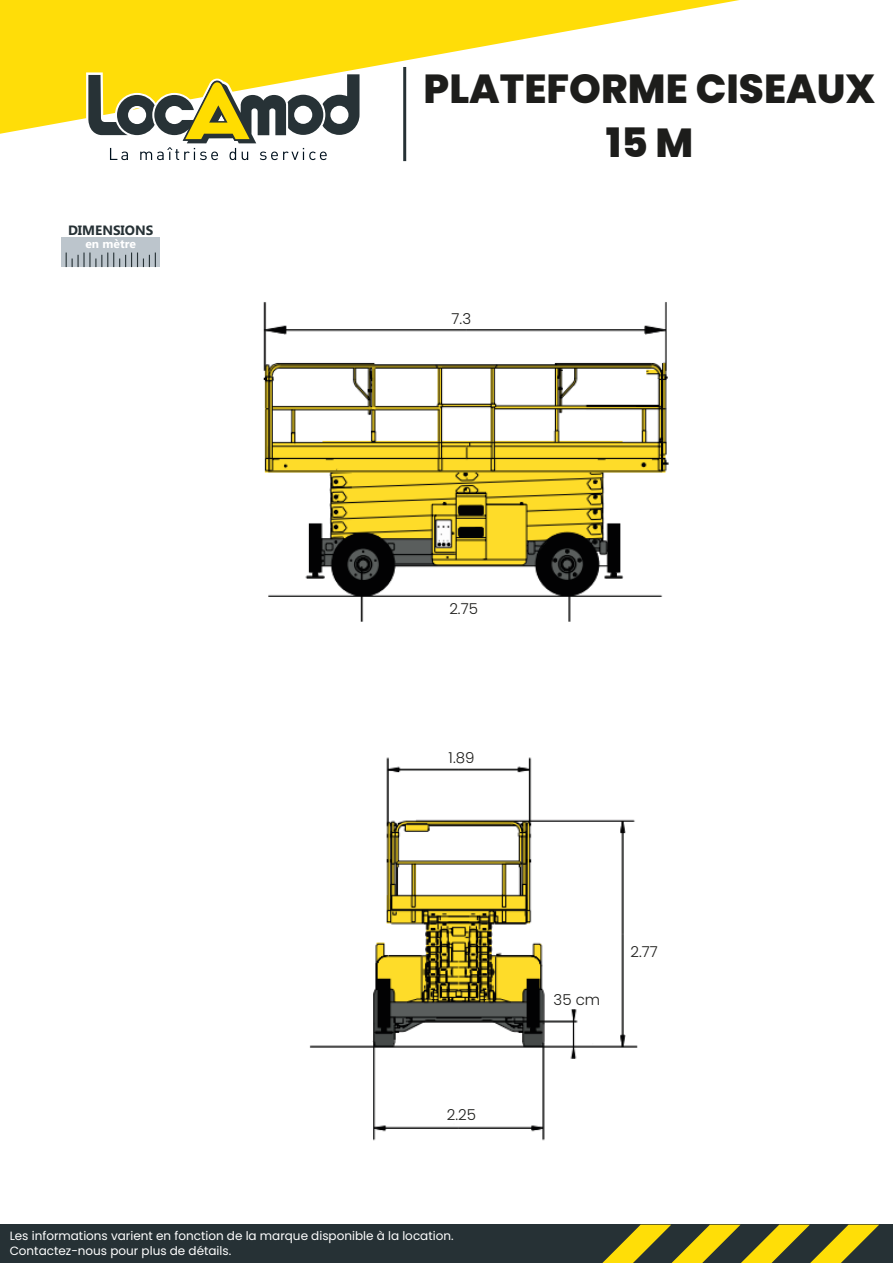
<style>
.page{position:relative;width:893px;height:1263px;background:#fff}
.page>*{position:absolute;margin:0;border:0;box-sizing:border-box;transform-origin:0 0}
.t1{font:800 40.5px "Poppins";color:#1d1d1b}
.t2{font:300 15px "Poppins";color:#1d1d1b}
.t3{font:700 13.5px "Microsoft Phags Pa";color:#263135}
.t4{font:12px "Poppins";color:#fff}
.t5{font:700 12px "Microsoft Phags Pa";color:#fff}
</style>
<div class="page">
<img style="left:263px;top:302px;width:406px;height:320px">
<svg style="left:0;top:0;width:739px;height:134px;fill:#ffdd08"></svg>
<div style="left:0;top:1225px;width:893px;height:38px;background:#263135"></div>
<svg style="left:86px;top:72px;width:276px;height:88px"></svg>
<svg style="left:602px;top:1225px;width:277px;height:38px"></svg>
<hr style="left:403px;top:67px;width:3px;height:94px;background:#263135">
<div style="left:62px;top:237px;width:98px;height:30px;background:#bcc5cc"></div>
<svg style="left:66px;top:253px;width:90px;height:14px"></svg>
<img style="left:309px;top:757px;width:329px;height:384px">
<p class="t3" style="left:68px;top:221px;width:87px">DIMENSIONS</p>
<p class="t5" style="left:85px;top:235px;width:52px">en mètre</p>
<p class="t1" style="left:424px;top:65px;width:453px">PLATEFORME CISEAUX</p>
<p class="t1" style="left:606px;top:119px;width:89px">15 M</p>
<p class="t2" style="left:452px;top:310px;width:21px">7.3</p>
<p class="t2" style="left:449px;top:600px;width:30px">2.75</p>
<p class="t2" style="left:449px;top:749px;width:27px">1.89</p>
<p class="t2" style="left:447px;top:1106px;width:31px">2.25</p>
<p class="t2" style="left:554px;top:991px;width:48px">35 cm</p>
<p class="t2" style="left:630px;top:943px;width:29px">2.77</p>
<p class="t4" style="left:10px;top:1229px;width:445px">Les informations varient en fonction de la marque disponible à la location.</p>
<p class="t4" style="left:10px;top:1244px;width:223px">Contactez-nous pour plus de détails.</p>
</div>
